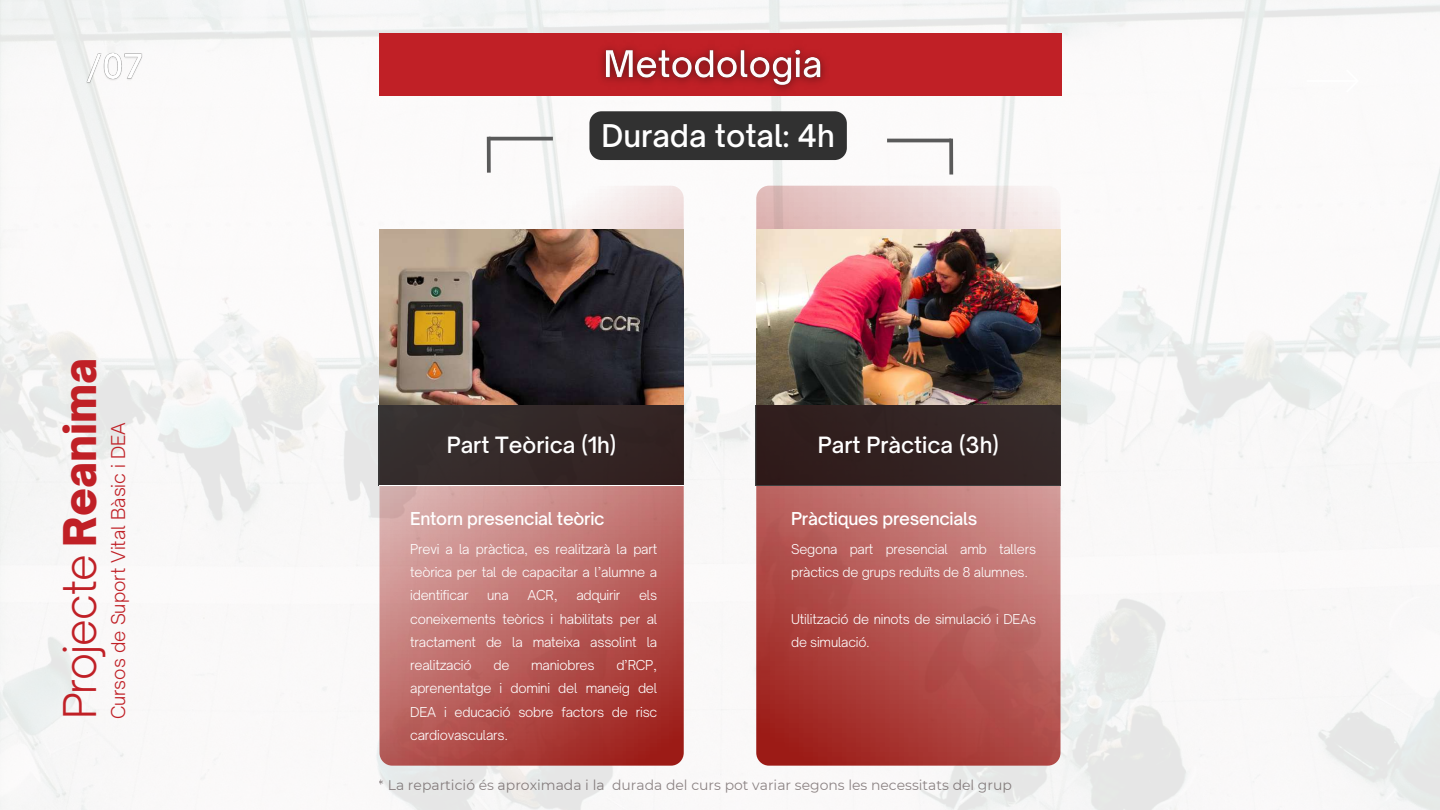
<style>
.page{position:relative;width:1440px;height:810px;background:#fff}
.page>*{position:absolute;margin:0;border:0;box-sizing:border-box;transform-origin:0 0}
.t1{font:300 43.2px "Open Sauce One";letter-spacing:-.025em;color:#c02026}
.t2{font:500 30px "Open Sauce One";color:#fff}
.t3{font:500 21.5px "Open Sauce One";color:#fff}
.t4{font:300 18.2px "Open Sauce One";color:#c02026}
.t5{font:500 17px "Open Sauce One";letter-spacing:-.015em;color:#fff}
.t6{font:14px "Montserrat";color:#3b2d2e}
.t7{font:300 13.1px/23.2px "Open Sauce One";letter-spacing:-.015em;color:#fff;text-align:justify}
.t8{font:300 13px/23.2px "Open Sauce One";letter-spacing:-.015em;color:#fff}
.s1{font-weight:900}
</style>
<div class="page">
<img style="left:0;top:0;width:1440px;height:810px">
<svg style="left:1307px;top:69px;width:52px;height:24px"></svg>
<img style="left:379px;top:186px;width:305px;height:579px;border-radius:13px">
<div style="left:379px;top:405px;width:305px;height:81px;background:#342828"></div>
<img style="left:379px;top:229px;width:305px;height:176px">
<hr style="left:379px;top:485px;width:305px;height:1px;background:#fff">
<img style="left:757px;top:186px;width:304px;height:579px;border-radius:13px">
<img style="left:756px;top:229px;width:305px;height:176px">
<div style="left:756px;top:405px;width:305px;height:81px;background:#322222"></div>
<div style="left:589px;top:111px;width:258px;height:49px;background:#313131;border-radius:12px"></div>
<hr style="left:887px;top:139px;width:64px;height:3px;background:#5a5a5a">
<svg style="left:949px;top:139px;width:4px;height:36px"></svg>
<svg style="left:491px;top:137px;width:62px;height:4px"></svg>
<svg style="left:487px;top:137px;width:4px;height:36px"></svg>
<div style="left:379px;top:34px;width:682px;height:62px;background:#c02026"></div>
<img style="left:83px;top:47px;width:63px;height:40px">
<img style="left:592px;top:48px;width:242px;height:53px">
<h1 class="t1" style="left:53px;top:719px;width:363px;rotate:-90deg">Projecte <span class="s1">Reanima</span></h1>
<h3 class="t4" style="left:107px;top:719px;width:299px;rotate:-90deg">Cursos de Suport Vital Bàsic i DEA</h3>
<h2 class="t2" style="left:601px;top:117px;width:235px">Durada total: 4h</h2>
<h3 class="t3" style="left:447px;top:432px;width:171px">Part Teòrica (1h)</h3>
<p class="t5" style="left:410px;top:508px;width:196px">Entorn presencial teòric</p>
<p class="t7" style="left:410px;top:537px;width:249px">Previ a la pràctica, es realitzarà la part teòrica per tal de capacitar a l’alumne a identificar</p>
<p class="t7" style="left:487px;top:584px;width:23px">una</p>
<p class="t7" style="left:527px;top:584px;width:32px">ACR,</p>
<p class="t7" style="left:576px;top:584px;width:46px">adquirir</p>
<p class="t7" style="left:410px;top:584px;width:249px;text-indent:229px">els coneixements teòrics i habilitats per al tractament de la mateixa assolint la realització</p>
<p class="t7" style="left:410px;top:654px;width:249px;text-indent:206px">d’RCP, aprenentatge i domini del maneig del DEA i educació sobre factors de risc cardiovasculars.</p>
<p class="t7" style="left:493px;top:654px;width:18px">de</p>
<p class="t7" style="left:531px;top:654px;width:65px">maniobres</p>
<h3 class="t3" style="left:818px;top:432px;width:182px">Part Pràctica (3h)</h3>
<p class="t5" style="left:791px;top:508px;width:188px">Pràctiques presencials</p>
<p class="t8" style="left:791px;top:537px;width:247px">Segona part presencial amb tallers pràctics de grups reduïts de 8 alumnes.</p>
<p class="t8" style="left:791px;top:607px;width:247px">Utilització de ninots de simulació i DEAs de simulació.</p>
<p class="t6" style="left:379px;top:776px;width:635px">* La repartició és aproximada i la durada del curs pot variar segons les necessitats del grup</p>
</div>
